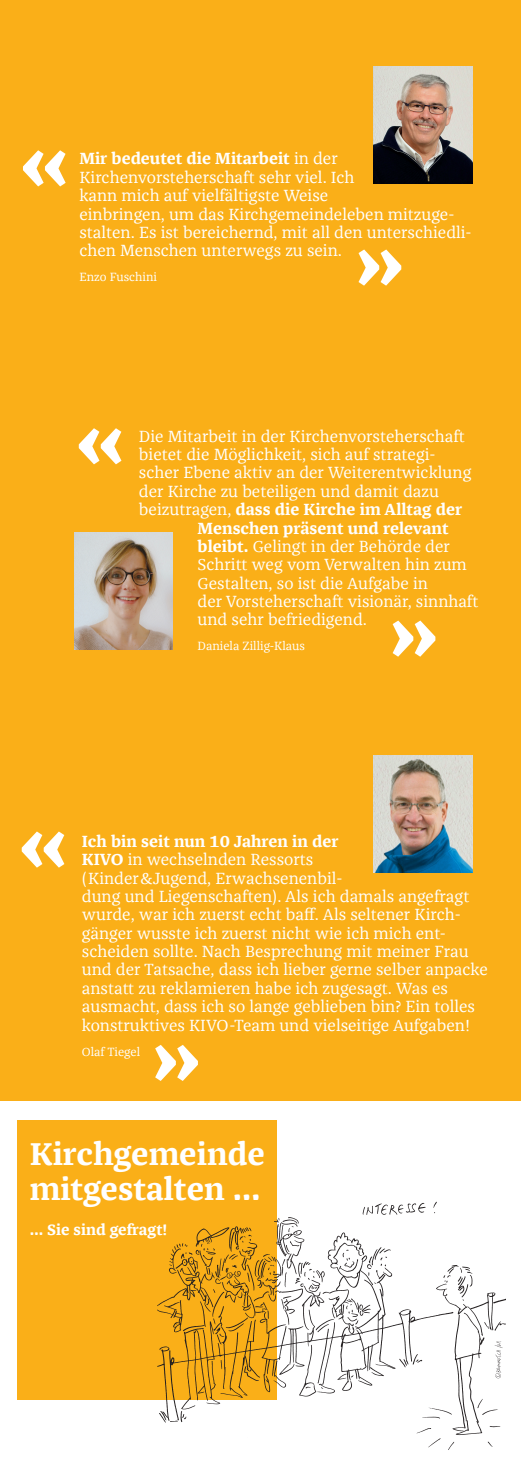
<style>
.page{position:relative;width:521px;height:1469px;background:#fff}
.page>*{position:absolute;margin:0;border:0;box-sizing:border-box;transform-origin:0 0}
.t1{font:700 90.83px "Franziska Offc";color:#fff}
.t2{font:700 32.38px/35px "Franziska Offc";color:#fff}
.t3{font:16.62px/18.4px "Franziska Offc";color:#fff}
.t4{font:700 16.62px "Franziska Offc";color:#fff}
.t5{font:700 15.75px "Franziska Offc";color:#fff}
.t6{font:12.25px "Franziska Offc";color:#fff}
.s1{font-weight:700}
.s2{font-weight:400}
</style>
<div class="page">
<div style="left:0;top:0;width:521px;height:1100px;background:#faaf18"></div>
<div style="left:17px;top:1119px;width:260px;height:279px;background:#faaf18"></div>
<img style="left:151px;top:1201px;width:354px;height:249px">
<img style="left:74px;top:532px;width:99px;height:117px">
<img style="left:373px;top:67px;width:99px;height:117px">
<img style="left:373px;top:755px;width:99px;height:117px">
<h1 class="t1" style="left:19px;top:110px;width:55px">«</h1>
<p class="t3" style="left:79px;top:150px;width:394px"><span class="s1">Mir bedeutet die Mitarbeit</span> in der Kirchenvorsteherschaft sehr viel. Ich<br>kann mich auf vielfältigste Weise<br>einbringen, um das Kirchgemeindeleben mitzuge&shy;stalten. Es ist bereichernd, mit all den unterschiedli&shy;chen Menschen unterwegs zu sein.</p>
<p class="t6" style="left:79px;top:270px;width:79px">Enzo Fuschini</p>
<h1 class="t1" style="left:352px;top:209px;width:55px">»</h1>
<h1 class="t1" style="left:74px;top:388px;width:55px">«</h1>
<p class="t3" style="left:139px;top:427px;width:327px">Die Mitarbeit in der Kirchenvorsteherschaft</p>
<p class="t3" style="left:139px;top:445px;width:298px">bietet die Möglichkeit, sich auf strategi-</p>
<p class="t3" style="left:139px;top:464px;width:334px">scher Ebene aktiv an der Weiterentwicklung</p>
<p class="t3" style="left:139px;top:482px;width:301px">der Kirche zu beteiligen und damit dazu</p>
<p class="t4" style="left:139px;top:500px;width:325px"><span class="s2">beizutragen,</span> dass die Kirche im Alltag der</p>
<p class="t4" style="left:198px;top:518px;width:252px">Menschen präsent und relevant</p>
<p class="t3" style="left:198px;top:537px;width:254px"><span class="s1">bleibt.</span> Gelingt in der Behörde der</p>
<p class="t3" style="left:198px;top:556px;width:271px">Schritt weg vom Verwalten hin zum</p>
<p class="t3" style="left:198px;top:574px;width:232px">Gestalten, so ist die Aufgabe in</p>
<p class="t3" style="left:198px;top:592px;width:282px">der Vorsteherschaft visionär, sinnhaft</p>
<p class="t3" style="left:198px;top:611px;width:171px">und sehr befriedigend.</p>
<p class="t6" style="left:198px;top:639px;width:109px">Daniela Zillig-Klaus</p>
<h1 class="t1" style="left:386px;top:580px;width:55px">»</h1>
<h1 class="t1" style="left:17px;top:791px;width:55px">«</h1>
<p class="t3" style="left:82px;top:832px;width:407px"><span class="s1">Ich bin seit nun 10 Jahren in der<br>KIVO</span> in wechselnden Ressorts<br>(Kinder&amp;Jugend, Erwachsenenbil-<br>dung und Liegenschaften). Als ich damals angefragt wurde, war ich zuerst echt baff. Als seltener Kirch&shy;gänger wusste ich zuerst nicht wie ich mich ent&shy;scheiden sollte. Nach Besprechung mit meiner Frau und der Tatsache, dass ich lieber gerne selber anpacke anstatt zu reklamieren habe ich zugesagt. Was es ausmacht, dass ich so lange geblieben bin? Ein tolles konstruktives KIVO-Team und vielseitige Aufgaben!</p>
<p class="t6" style="left:82px;top:1044px;width:60px">Olaf Tiegel</p>
<h1 class="t1" style="left:149px;top:1004px;width:55px">»</h1>
<h2 class="t2" style="left:30px;top:1137px;width:237px">Kirchgemeinde mitgestalten …</h2>
<p class="t5" style="left:30px;top:1221px;width:139px">… Sie sind gefragt!</p>
</div>
